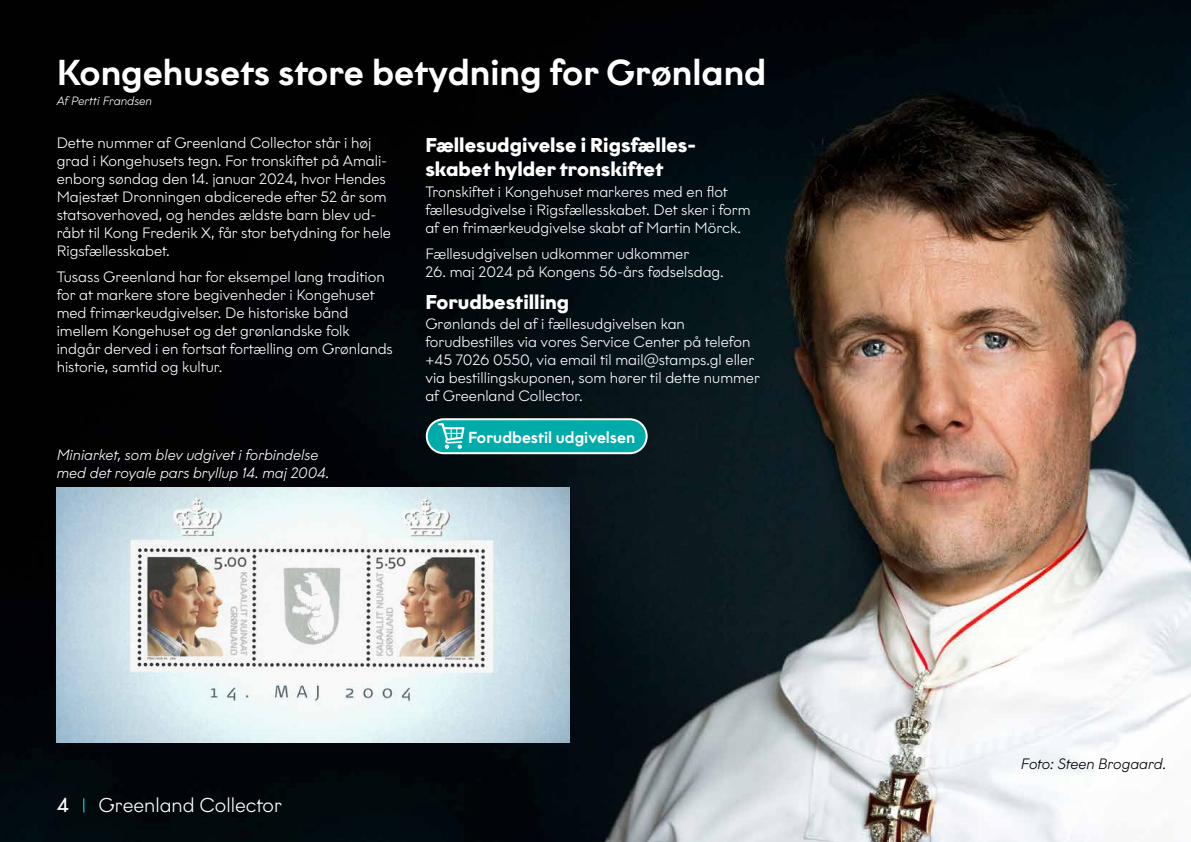
<style>
.page{position:relative;width:1191px;height:842px;background:#fff}
.page>*{position:absolute;margin:0;border:0;box-sizing:border-box;transform-origin:0 0}
.t1{font:500 36px "Graphit";color:#fff}
.t2{font:700 20px/24px "Graphit";color:#fff}
.t3{font:300 20px "Graphit";color:#fff}
.t4{font:20px "Graphit";color:#fff}
.t5{font:500 16px "Graphit";color:#fff}
.t6{font:300 15px/18px "Graphit";color:#fff}
.t7{font:italic 300 15px/18px "Graphit";color:#fff}
.t8{font:italic 300 15px "Graphit";color:#000}
.t9{font:italic 300 12px "Graphit";color:#fff}
</style>
<div class="page">
<img style="left:0;top:0;width:1191px;height:842px">
<svg style="left:83px;top:798px;width:1px;height:14px"></svg>
<img style="left:57px;top:487px;width:513px;height:255px">
<div style="left:427px;top:419px;width:219px;height:34px;background:#00abaa;border-radius:17px"></div>
<div style="left:426px;top:418px;width:221px;height:36px;border:2px solid #fff;border-radius:17px"></div>
<svg style="left:438px;top:423px;width:26px;height:26px"></svg>
<h1 class="t1" style="left:57px;top:50px;width:711px">Kongehusets store betydning for Grønland</h1>
<p class="t9" style="left:57px;top:93px;width:97px">Af Pertti Frandsen</p>
<p class="t6" style="left:57px;top:133px;width:336px">Dette nummer af Greenland Collector står i høj grad i Kongehusets tegn. For tronskiftet på Amali&shy;enborg søndag den 14. januar 2024, hvor Hendes Majestæt Dronningen abdicerede efter 52 år som statsoverhoved, og hendes ældste barn blev ud&shy;råbt til Kong Frederik X, får stor betydning for hele Rigsfællesskabet.</p>
<p class="t6" style="left:57px;top:267px;width:337px">Tusass Greenland har for eksempel lang tradition for at markere store begivenheder i Kongehuset med frimærkeudgivelser. De historiske bånd imellem Kongehuset og det grønlandske folk indgår derved i en fortsat fortælling om Grønlands historie, samtid og kultur.</p>
<p class="t7" style="left:57px;top:445px;width:274px">Miniarket, som blev udgivet i forbindelse med det royale pars bryllup 14. maj 2004.</p>
<h2 class="t2" style="left:425px;top:132px;width:272px">Fællesudgivelse i Rigsfælles&shy;skabet hylder tronskiftet</h2>
<p class="t6" style="left:425px;top:182px;width:327px">Tronskiftet i Kongehuset markeres med en flot fællesudgivelse i Rigsfællesskabet. Det sker i form af en frimærkeudgivelse skabt af Martin Mörck.</p>
<p class="t6" style="left:425px;top:244px;width:265px">Fællesudgivelsen udkommer udkommer</p>
<p class="t6" style="left:425px;top:262px;width:300px">26. maj 2024 på Kongens 56-års fødselsdag.</p>
<h2 class="t2" style="left:425px;top:289px;width:145px">Forudbestilling</h2>
<p class="t6" style="left:425px;top:315px;width:336px">Grønlands del af i fællesudgivelsen kan forudbestilles via vores Service Center på telefon +45 7026 0550, via email til mail@stamps.gl eller via bestillingskuponen, som hører til dette nummer af Greenland Collector.</p>
<p class="t5" style="left:468px;top:427px;width:169px">Forudbestil udgivelsen</p>
<h2 class="t4" style="left:57px;top:793px;width:14px">4</h2>
<h2 class="t3" style="left:99px;top:793px;width:185px">Greenland Collector</h2>
<p class="t8" style="left:1020px;top:754px;width:147px">Foto: Steen Brogaard.</p>
</div>
